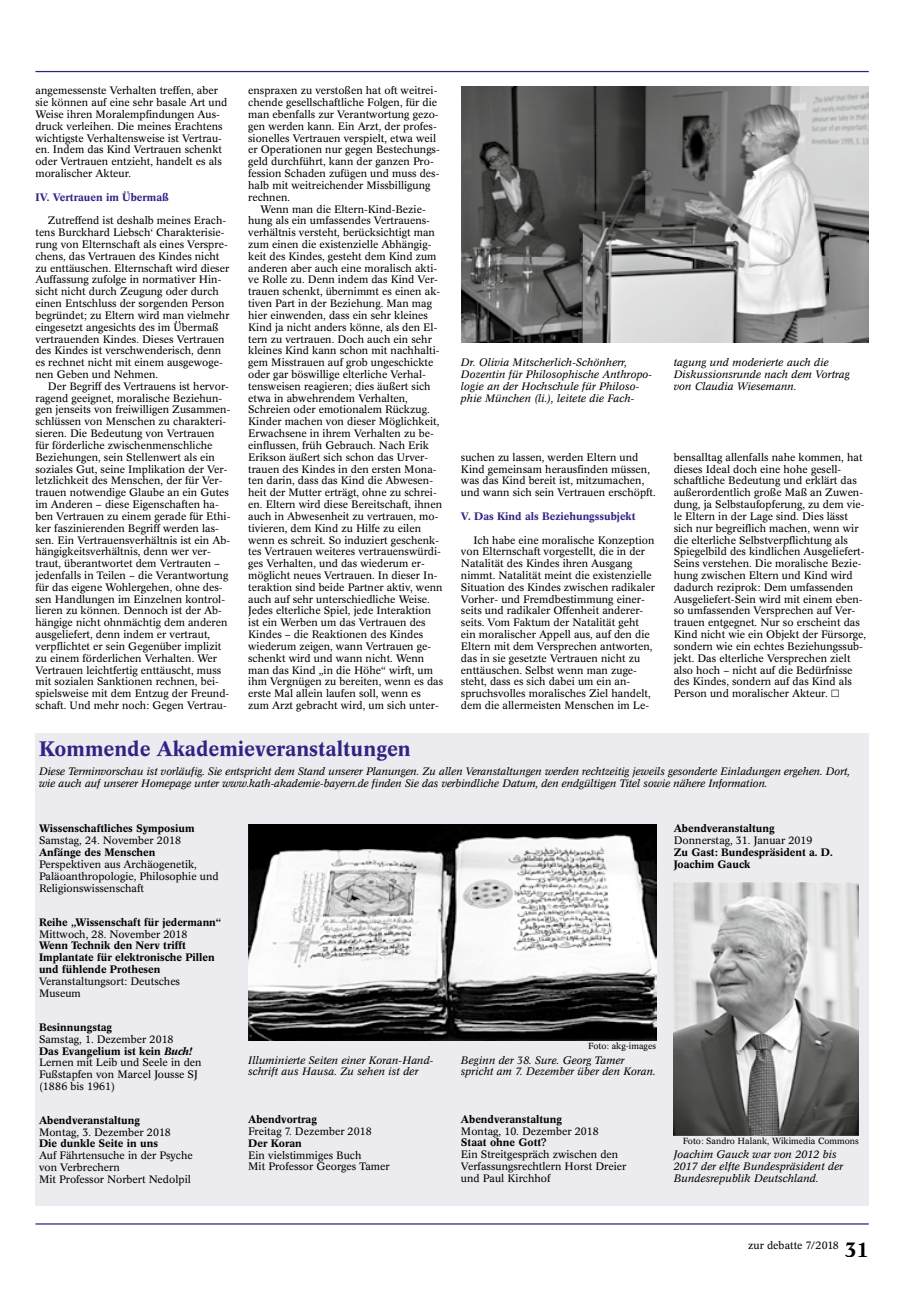
<style>
.page{position:relative;width:922px;height:1312px;background:#fff}
.page>*{position:absolute;margin:0;border:0;box-sizing:border-box;transform-origin:0 0}
.t1{font:500 20.62px "Concorde BE";color:#2f2483}
.t2{font:10.62px/11.8px "Concorde BE";color:#000}
.t3{font:italic 10.62px/11.8px "Concorde BE";color:#000}
.t4{font:500 10.62px/11.8px "Concorde BE";color:#000}
.t5{font:500 10.62px "Concorde BE";color:#2f2483}
.t6{font:8.75px "Concorde BE";color:#000}
.s1{font-weight:500}
.s2{font-weight:500;font-style:italic}
.s3{font-weight:500;font-size:20.62px}
</style>
<div class="page">
<hr style="left:35px;top:1222px;width:833px;height:2px;background:#2f2483">
<hr style="left:35px;top:71px;width:833px;height:1px;background:#2f2483">
<hr style="left:36px;top:321px;width:183px;height:1px;background:#000">
<img style="left:461px;top:86px;width:407px;height:256px">
<div style="left:35px;top:732px;width:833px;height:473px;background:#ececf0"></div>
<img style="left:248px;top:824px;width:408px;height:215px">
<img style="left:673px;top:882px;width:185px;height:252px">
<p class="t2" style="left:35px;top:85px;width:193px">angemessenste Verhalten treffen, aber sie können auf eine sehr basale Art und Weise ihren Moralempfindungen Aus&shy;druck verleihen. Die meines Erachtens wichtigste Verhaltensweise ist Vertrau&shy;en. Indem das Kind Vertrauen schenkt oder Vertrauen entzieht, handelt es als moralischer Akteur.</p>
<p class="t5" style="left:35px;top:191px;width:135px">IV. Vertrauen im Übermaß</p>
<p class="t2" style="left:35px;top:215px;width:195px;text-indent:12px">Zutreffend ist deshalb meines Erach&shy;tens Burckhard Liebsch‘ Charakterisie&shy;rung von Elternschaft als eines Verspre&shy;chens, das Vertrauen des Kindes nicht zu enttäuschen. Elternschaft wird dieser Auffassung zufolge in normativer Hin&shy;sicht nicht durch Zeugung oder durch einen Entschluss der sorgenden Person begründet; zu Eltern wird man vielmehr eingesetzt angesichts des im Übermaß vertrauenden Kindes. Dieses Vertrauen des Kindes ist verschwenderisch, denn es rechnet nicht mit einem ausgewoge&shy;nen Geben und Nehmen.</p>
<p class="t2" style="left:35px;top:380px;width:196px;text-indent:12px">Der Begriff des Vertrauens ist hervor&shy;ragend geeignet, moralische Beziehun&shy;gen jenseits von freiwilligen Zusammen&shy;schlüssen von Menschen zu charakteri&shy;sieren. Die Bedeutung von Vertrauen für förderliche zwischenmenschliche Beziehungen, sein Stellenwert als ein soziales Gut, seine Implikation der Ver&shy;letzlichkeit des Menschen, der für Ver&shy;trauen notwendige Glaube an ein Gutes im Anderen – diese Eigenschaften ha&shy;ben Vertrauen zu einem gerade für Ethi&shy;ker faszinierenden Begriff werden las&shy;sen. Ein Vertrauensverhältnis ist ein Ab&shy;hängigkeitsverhältnis, denn wer ver&shy;traut, überantwortet dem Vertrauten – jedenfalls in Teilen – die Verantwortung für das eigene Wohlergehen, ohne des&shy;sen Handlungen im Einzelnen kontrol&shy;lieren zu können. Dennoch ist der Ab&shy;hängige nicht ohnmächtig dem anderen ausgeliefert, denn indem er vertraut, verpflichtet er sein Gegenüber implizit zu einem förderlichen Verhalten. Wer Vertrauen leichtfertig enttäuscht, muss mit sozialen Sanktionen rechnen, bei&shy;spielsweise mit dem Entzug der Freund&shy;schaft. Und mehr noch: Gegen Vertrau-</p>
<p class="t2" style="left:248px;top:85px;width:193px">enspraxen zu verstoßen hat oft weitrei&shy;chende gesellschaftliche Folgen, für die man ebenfalls zur Verantwortung gezo&shy;gen werden kann. Ein Arzt, der profes&shy;sionelles Vertrauen verspielt, etwa weil er Operationen nur gegen Bestechungs&shy;geld durchführt, kann der ganzen Pro&shy;fession Schaden zufügen und muss des&shy;halb mit weitreichender Missbilligung rechnen.</p>
<p class="t2" style="left:248px;top:203px;width:196px;text-indent:12px">Wenn man die Eltern-Kind-Bezie&shy;hung als ein umfassendes Vertrauens&shy;verhältnis versteht, berücksichtigt man zum einen die existenzielle Abhängig&shy;keit des Kindes, gesteht dem Kind zum anderen aber auch eine moralisch akti&shy;ve Rolle zu. Denn indem das Kind Ver&shy;trauen schenkt, übernimmt es einen ak&shy;tiven Part in der Beziehung. Man mag hier einwenden, dass ein sehr kleines Kind ja nicht anders könne, als den El&shy;tern zu vertrauen. Doch auch ein sehr kleines Kind kann schon mit nachhalti&shy;gem Misstrauen auf grob ungeschickte oder gar böswillige elterliche Verhal&shy;tensweisen reagieren; dies äußert sich etwa in abwehrendem Verhalten, Schreien oder emotionalem Rückzug.<br>Kinder machen von dieser Möglichkeit, Erwachsene in ihrem Verhalten zu be&shy;einflussen, früh Gebrauch. Nach Erik Erikson äußert sich schon das Urver&shy;trauen des Kindes in den ersten Mona&shy;ten darin, dass das Kind die Abwesen&shy;heit der Mutter erträgt, ohne zu schrei&shy;en. Eltern wird diese Bereitschaft, ihnen auch in Abwesenheit zu vertrauen, mo&shy;tivieren, dem Kind zu Hilfe zu eilen wenn es schreit. So induziert geschenk&shy;tes Vertrauen weiteres vertrauenswürdi&shy;ges Verhalten, und das wiederum er&shy;möglicht neues Vertrauen. In dieser In&shy;teraktion sind beide Partner aktiv, wenn auch auf sehr unterschiedliche Weise.<br>Jedes elterliche Spiel, jede Interaktion ist ein Werben um das Vertrauen des Kindes – die Reaktionen des Kindes wiederum zeigen, wann Vertrauen ge&shy;schenkt wird und wann nicht. Wenn man das Kind „in die Höhe“ wirft, um ihm Vergnügen zu bereiten, wenn es das erste Mal allein laufen soll, wenn es zum Arzt gebracht wird, um sich unter-</p>
<p class="t3" style="left:461px;top:356px;width:193px">Dr. Olivia Mitscherlich-Schönherr, Dozentin für Philosophische Anthropo&shy;logie an der Hochschule für Philoso&shy;phie München (li.), leitete die Fach-</p>
<p class="t3" style="left:673px;top:356px;width:178px">tagung und moderierte auch die<br>Diskussionsrunde nach dem Vortrag von Claudia Wiesemann.</p>
<p class="t2" style="left:461px;top:451px;width:196px">suchen zu lassen, werden Eltern und Kind gemeinsam herausfinden müssen, was das Kind bereit ist, mitzumachen, und wann sich sein Vertrauen erschöpft.</p>
<p class="t5" style="left:461px;top:510px;width:176px">V. Das Kind als Beziehungssubjekt</p>
<p class="t2" style="left:461px;top:534px;width:195px;text-indent:12px">Ich habe eine moralische Konzeption von Elternschaft vorgestellt, die in der Natalität des Kindes ihren Ausgang nimmt. Natalität meint die existenzielle Situation des Kindes zwischen radikaler Vorher- und Fremdbestimmung einer&shy;seits und radikaler Offenheit anderer&shy;seits. Vom Faktum der Natalität geht ein moralischer Appell aus, auf den die Eltern mit dem Versprechen antworten, das in sie gesetzte Vertrauen nicht zu enttäuschen. Selbst wenn man zuge&shy;steht, dass es sich dabei um ein an&shy;spruchsvolles moralisches Ziel handelt, dem die allermeisten Menschen im Le-</p>
<p class="t2" style="left:673px;top:451px;width:194px">bensalltag allenfalls nahe kommen, hat dieses Ideal doch eine hohe gesell&shy;schaftliche Bedeutung und erklärt das außerordentlich große Maß an Zuwen&shy;dung, ja Selbstaufopferung, zu dem vie&shy;le Eltern in der Lage sind. Dies lässt sich nur begreiflich machen, wenn wir die elterliche Selbstverpflichtung als Spiegelbild des kindlichen Ausgeliefert-Seins verstehen. Die moralische Bezie&shy;hung zwischen Eltern und Kind wird dadurch reziprok: Dem umfassenden Ausgeliefert-Sein wird mit einem eben&shy;so umfassenden Versprechen auf Ver&shy;trauen entgegnet. Nur so erscheint das Kind nicht wie ein Objekt der Fürsorge, sondern wie ein echtes Beziehungssub&shy;jekt. Das elterliche Versprechen zielt also hoch – nicht auf die Bedürfnisse des Kindes, sondern auf das Kind als Person und moralischer Akteur.</p>
<h1 class="t1" style="left:39px;top:736px;width:373px">Kommende Akademieveranstaltungen</h1>
<p class="t3" style="left:39px;top:765px;width:812px">Diese Terminvorschau ist vorläufig. Sie entspricht dem Stand unserer Planungen. Zu allen Veranstaltungen werden rechtzeitig jeweils gesonderte Einladungen ergehen. Dort, wie auch auf unserer Homepage unter www.kath-akademie-bayern.de finden Sie das verbindliche Datum, den endgültigen Titel sowie nähere Information.</p>
<p class="t4" style="left:39px;top:822px;width:157px">Wissenschaftliches Symposium</p>
<p class="t2" style="left:39px;top:834px;width:143px">Samstag, 24. November 2018</p>
<p class="t4" style="left:39px;top:846px;width:118px">Anfänge des Menschen</p>
<p class="t2" style="left:39px;top:858px;width:181px">Perspektiven aus Archäogenetik,<br>Paläoanthropologie, Philosophie und<br>Religionswissenschaft</p>
<p class="t4" style="left:39px;top:916px;width:184px">Reihe „Wissenschaft für jedermann“</p>
<p class="t2" style="left:39px;top:928px;width:150px">Mittwoch, 28. November 2018</p>
<p class="t4" style="left:39px;top:939px;width:177px">Wenn Technik den Nerv trifft<br>Implantate für elektronische Pillen und fühlende Prothesen</p>
<p class="t2" style="left:39px;top:975px;width:142px">Veranstaltungsort: Deutsches<br>Museum</p>
<p class="t4" style="left:39px;top:1021px;width:75px">Besinnungstag</p>
<p class="t2" style="left:39px;top:1033px;width:164px">Samstag, 1. Dezember 2018<br><span class="s1">Das Evangelium ist kein</span> <span class="s2">Buch!<br></span>Lernen mit Leib und Seele in den<br>Fußstapfen von Marcel Jousse SJ (1886 bis 1961)</p>
<p class="t4" style="left:39px;top:1113px;width:102px">Abendveranstaltung</p>
<p class="t2" style="left:39px;top:1125px;width:133px">Montag, 3. Dezember 2018</p>
<p class="t4" style="left:39px;top:1137px;width:120px">Die dunkle Seite in uns</p>
<p class="t2" style="left:39px;top:1149px;width:155px">Auf Fährtensuche in der Psyche von Verbrechern<br>Mit Professor Norbert Nedolpil</p>
<p class="t4" style="left:673px;top:822px;width:102px">Abendveranstaltung</p>
<p class="t2" style="left:673px;top:834px;width:140px">Donnerstag, 31. Januar 2019</p>
<p class="t4" style="left:673px;top:846px;width:160px">Zu Gast: Bundespräsident a. D.<br>Joachim Gauck</p>
<p class="t6" style="left:588px;top:1041px;width:69px">Foto: akg-images</p>
<p class="t3" style="left:248px;top:1053px;width:187px">Illuminierte Seiten einer Koran-Hand&shy;schrift aus Hausa. Zu sehen ist der</p>
<p class="t3" style="left:461px;top:1053px;width:196px">Beginn der 38. Sure. Georg Tamer spricht am 7. Dezember über den Koran.</p>
<p class="t4" style="left:461px;top:1112px;width:102px">Abendveranstaltung</p>
<p class="t2" style="left:461px;top:1124px;width:139px">Montag, 10. Dezember 2018</p>
<p class="t4" style="left:461px;top:1136px;width:88px">Staat ohne Gott?</p>
<p class="t2" style="left:461px;top:1148px;width:167px">Ein Streitgespräch zwischen den<br>Verfassungsrechtlern Horst Dreier und Paul Kirchhof</p>
<p class="t4" style="left:248px;top:1113px;width:70px">Abendvortrag</p>
<p class="t2" style="left:248px;top:1125px;width:125px">Freitag 7. Dezember 2018</p>
<p class="t4" style="left:248px;top:1136px;width:55px">Der Koran</p>
<p class="t2" style="left:248px;top:1148px;width:143px">Ein vielstimmiges Buch<br>Mit Professor Georges Tamer</p>
<p class="t6" style="left:682px;top:1135px;width:178px">Foto: Sandro Halank, Wikimedia Commons</p>
<p class="t3" style="left:673px;top:1148px;width:171px">Joachim Gauck war von 2012 bis<br>2017 der elfte Bundespräsident der<br>Bundesrepublik Deutschland.</p>
<p class="t2" style="left:748px;top:1239px;width:122px">zur debatte 7/2018 <span class="s3">31</span></p>
</div>
